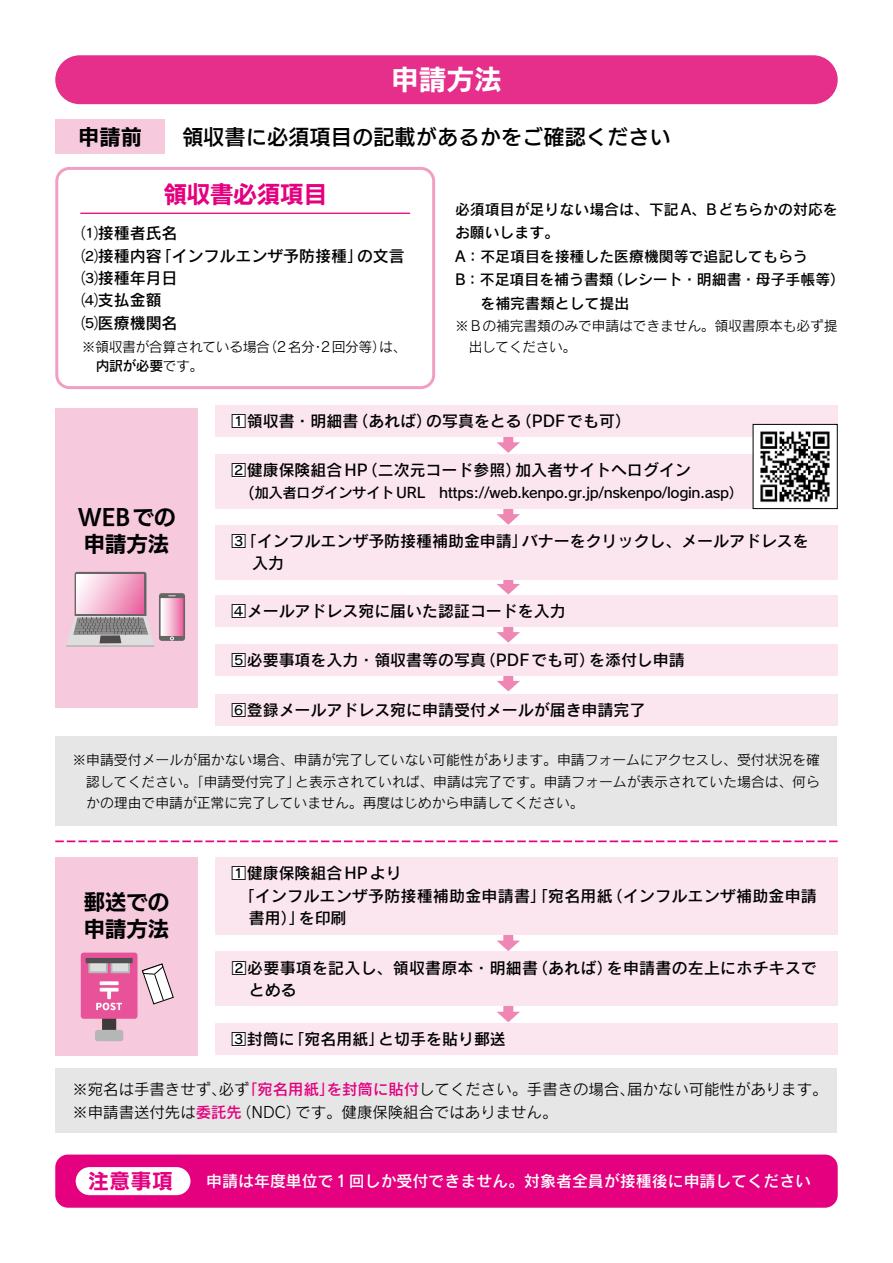
<style>
.page{position:relative;width:893px;height:1263px;background:#fff}
.page>*{position:absolute;margin:0;border:0;box-sizing:border-box;transform-origin:0 0}
.t1{font:27.6px "UD Kakugo Small Pr 6 N B";color:#fff}
.t2{font:23.4px "UD Kakugo Large Pr 6 N B";color:#e4007f}
.t3{font:21.3px "UD Kakugo Small Pr 6 N DB";color:#000}
.t4{font:21.3px/27.2px "UD Kakugo Large Pr 6 N B";color:#000}
.t5{font:21.3px "Rodin Pro N B";color:#e4007f}
.t6{font:21.3px "UD Kakugo Small Pr 6 N B";color:#000}
.t7{font:15.9px/22.4px "Rodin Pro N DB";color:#000}
.t8{font:15.9px "Rodin Pro N DB";color:#fff}
.t9{font:15.45px "Rodin Pro N M";color:#000}
.t10{font:15.45px "Rodin Pro N DB";color:#e4007f}
.t11{font:14.85px/23.4px "Rodin Pro N DB";color:#000}
.t12{font:14.4px "Rodin Pro N DB";letter-spacing:-.025em;color:#000}
.t13{font:13.8px/21.3px "Rodin Pro N M";color:#000}
.t14{font:13.8px "Rodin Pro N M";letter-spacing:-.03em;color:#000}
.t15{font:13.8px "Rodin Pro N M";letter-spacing:.03em;color:#000}
.t16{font:13.8px "Rodin Pro N DB";letter-spacing:-.03em;color:#000}
.s1{font-family:"Rodin Pro N M"}
.s2{font-size:15.9px}
.s3{font-family:"Rodin Pro N DB";color:#e4007f}
</style>
<div class="page">
<div style="left:55px;top:55px;width:783px;height:49px;background:#e62e8b;border-radius:24px"></div>
<div style="left:55px;top:167px;width:380px;height:222px;border:3px solid #f19ec2;border-radius:13px"></div>
<div style="left:55px;top:1154px;width:783px;height:54px;background:#e4007f;border-radius:13px"></div>
<svg style="left:497px;top:437px;width:23px;height:16px"></svg>
<svg style="left:497px;top:509px;width:23px;height:16px"></svg>
<svg style="left:497px;top:627px;width:23px;height:16px"></svg>
<svg style="left:497px;top:676px;width:23px;height:15px"></svg>
<svg style="left:497px;top:579px;width:23px;height:15px"></svg>
<div style="left:55px;top:119px;width:110px;height:34px;background:#f7c9dd"></div>
<hr style="left:80px;top:213px;width:330px;height:1px;background:#e4007f">
<div style="left:55px;top:408px;width:143px;height:299px;background:#f7c9dd"></div>
<svg style="left:66px;top:572px;width:88px;height:75px"></svg>
<svg style="left:159px;top:593px;width:26px;height:48px"></svg>
<svg style="left:161px;top:595px;width:22px;height:45px"></svg>
<div style="left:55px;top:737px;width:782px;height:89px;background:#e6e6e6"></div>
<div style="left:215px;top:405px;width:623px;height:32px;background:#fbe6ef"></div>
<div style="left:232px;top:415px;width:13px;height:13px;background:#fff"></div>
<svg style="left:497px;top:1006px;width:23px;height:16px"></svg>
<svg style="left:497px;top:934px;width:23px;height:17px"></svg>
<div style="left:55px;top:857px;width:143px;height:198px;background:#f7c9dd"></div>
<div style="left:102px;top:1016px;width:14px;height:19px;background:#3e3a39;border-radius:3px"></div>
<div style="left:81px;top:952px;width:56px;height:67px;background:#e85298;border-radius:3px"></div>
<svg style="left:88px;top:958px;width:20px;height:15px"></svg>
<div style="left:90px;top:960px;width:16px;height:11px;background:#dcdddd"></div>
<div style="left:110px;top:958px;width:20px;height:15px;background:#b5b6b6"></div>
<div style="left:112px;top:960px;width:16px;height:11px;background:#dcdddd"></div>
<div style="left:86px;top:958px;width:47px;height:5px;background:#514f4f"></div>
<div style="left:95px;top:1030px;width:28px;height:11px;background:#b5b6b6;border-radius:3px"></div>
<svg style="left:100px;top:981px;width:19px;height:4px"></svg>
<hr style="left:100px;top:988px;width:19px;height:3px;background:#fff">
<svg style="left:96px;top:990px;width:26px;height:20px"></svg>
<svg style="left:142px;top:964px;width:32px;height:40px"></svg>
<div style="left:55px;top:1069px;width:782px;height:64px;background:#e6e6e6"></div>
<svg style="left:55px;top:840px;width:783px;height:2px"></svg>
<div style="left:215px;top:455px;width:623px;height:54px;background:#fbe6ef"></div>
<div style="left:232px;top:464px;width:13px;height:13px;background:#fff"></div>
<div style="left:215px;top:525px;width:623px;height:54px;background:#fbe6ef"></div>
<div style="left:232px;top:534px;width:13px;height:14px;background:#fff"></div>
<div style="left:215px;top:595px;width:623px;height:32px;background:#fbe6ef"></div>
<div style="left:232px;top:604px;width:13px;height:14px;background:#fff"></div>
<div style="left:215px;top:644px;width:623px;height:32px;background:#fbe6ef"></div>
<div style="left:232px;top:653px;width:13px;height:13px;background:#fff"></div>
<div style="left:215px;top:693px;width:623px;height:32px;background:#fbe6ef"></div>
<div style="left:232px;top:703px;width:13px;height:13px;background:#fff"></div>
<div style="left:215px;top:857px;width:623px;height:77px;background:#fbe6ef"></div>
<div style="left:232px;top:867px;width:13px;height:13px;background:#fff"></div>
<div style="left:215px;top:952px;width:623px;height:54px;background:#fbe6ef"></div>
<div style="left:232px;top:961px;width:13px;height:13px;background:#fff"></div>
<div style="left:215px;top:1023px;width:623px;height:32px;background:#fbe6ef"></div>
<div style="left:232px;top:1033px;width:13px;height:13px;background:#fff"></div>
<img style="left:755px;top:426px;width:81px;height:81px">
<div style="left:753px;top:424px;width:85px;height:85px;border:1px solid #000"></div>
<div style="left:76px;top:1167px;width:114px;height:28px;background:#fff;border-radius:14px"></div>
<h3 class="t6" style="left:78px;top:125px;width:65px">申請前</h3>
<h1 class="t1" style="left:391px;top:65px;width:112px">申請方法</h1>
<h3 class="t3" style="left:182px;top:125px;width:490px">領収書に必須項目の記載があるかをご確認ください</h3>
<h2 class="t2" style="left:163px;top:181px;width:165px">領収書必須項目</h2>
<p class="t11" style="left:455px;top:197px;width:384px">必須項目が足りない場合は、下記A、Bどちらかの対応を</p>
<p class="t7" style="left:82px;top:222px;width:97px">⑴接種者氏名</p>
<p class="t7" style="left:82px;top:244px;width:97px">⑵接種内容<br>⑶接種年月日<br>⑷支払金額<br>⑸医療機関名</p>
<p class="t7" style="left:156px;top:244px;width:209px">「インフルエンザ予防接種」</p>
<p class="t7" style="left:357px;top:244px;width:49px">の文言</p>
<p class="t14" style="left:82px;top:338px;width:190px">※領収書が合算されている場合</p>
<p class="t16" style="left:96px;top:357px;width:109px">内訳が必要<span class="s1">です。</span></p>
<p class="t15" style="left:263px;top:338px;width:145px">（2名分 2回分等は）、</p>
<p class="t13" style="left:311px;top:336px;width:15px">・</p>
<p class="t11" style="left:455px;top:221px;width:106px">お願いします。</p>
<p class="t11" style="left:455px;top:244px;width:354px">A：不足項目を接種した医療機関等で追記してもらう</p>
<p class="t11" style="left:608px;top:267px;width:238px">（レシート・明細書・母子手帳等(</p>
<p class="t11" style="left:480px;top:267px;width:150px;text-indent:-26px">B：不足項目を補う書類を補完書類として提出</p>
<p class="t13" style="left:469px;top:315px;width:370px;text-indent:-14px">※Ｂの補完書類のみで申請はできません。領収書原本も必ず提出してください。</p>
<h3 class="t4" style="left:78px;top:504px;width:99px">WEBでの申請方法</h3>
<p class="t7" style="left:352px;top:409px;width:81px">（あれば）</p>
<p class="t7" style="left:516px;top:409px;width:117px">（PDFでも可(</p>
<p class="t7" style="left:231px;top:409px;width:129px">1領収書・明細書</p>
<p class="t7" style="left:426px;top:409px;width:97px">の写真をとる</p>
<p class="t7" style="left:515px;top:459px;width:177px">加入者サイトへログイン</p>
<p class="t7" style="left:362px;top:459px;width:161px">（二次元コード参照）</p>
<p class="t7" style="left:231px;top:459px;width:138px">2健康保険組合HP</p>
<p class="t12" style="left:215px;top:483px;width:530px"><span class="s2">　　（</span>加入者ログインサイトURL　https://web.kenpo.gr j p. /nskenpo/login.asp(</p>
<p class="t7" style="left:522px;top:529px;width:289px">バナーをクリックし、メールアドレスを</p>
<p class="t7" style="left:241px;top:529px;width:289px">「インフルエンザ予防接種補助金申請」</p>
<p class="t7" style="left:215px;top:529px;width:71px;text-indent:16px">3<br>　　入力</p>
<p class="t7" style="left:231px;top:599px;width:336px">4メールアドレス宛に届いた認証コードを入力</p>
<p class="t7" style="left:480px;top:648px;width:117px">（PDFでも可）</p>
<p class="t7" style="left:231px;top:648px;width:257px">5必要事項を入力・領収書等の写真</p>
<p class="t7" style="left:231px;top:698px;width:416px">6登録メールアドレス宛に申請受付メールが届き申請完了</p>
<p class="t7" style="left:589px;top:648px;width:97px">を添付し申請</p>
<p class="t13" style="left:72px;top:749px;width:749px;text-align:right">※申請受付メールが届かない場合、申請が完了していない可能性があります。申請フォームにアクセスし、受付状況を確と表示されていれば、申請は完了です。申請フォームが表示されていた場合は、何ら</p>
<p class="t13" style="left:86px;top:770px;width:499px">認してください。「申請受付完了」<br>かの理由で申請が正常に完了していません。再度はじめから申請してください。</p>
<h3 class="t4" style="left:84px;top:889px;width:87px">郵送での申請方法</h3>
<p class="t7" style="left:231px;top:861px;width:172px">1健康保険組合HPより</p>
<p class="t7" style="left:607px;top:884px;width:212px">（インフルエンザ補助金申請</p>
<p class="t7" style="left:249px;top:884px;width:365px;text-indent:-34px">　　「インフルエンザ予防接種補助金申請書｣｢宛名用紙書用）｣を印刷</p>
<p class="t7" style="left:607px;top:956px;width:212px">を申請書の左上にホチキスで</p>
<p class="t7" style="left:532px;top:956px;width:82px">（あれば）</p>
<p class="t7" style="left:249px;top:956px;width:291px;text-indent:-18px">2必要事項を記入し、領収書原本・明細書とめる</p>
<p class="t7" style="left:378px;top:1028px;width:129px">と切手を貼り郵送</p>
<p class="t7" style="left:231px;top:1028px;width:65px">3封筒に</p>
<p class="t7" style="left:289px;top:1028px;width:97px">「宛名用紙」</p>
<p class="t9" style="left:72px;top:1079px;width:156px">※宛名は手書きせず、</p>
<p class="t9" style="left:219px;top:1079px;width:32px">必ず</p>
<p class="t9" style="left:627px;top:1079px;width:202px">届かない可能性があります。</p>
<p class="t9" style="left:327px;top:1079px;width:310px"><span class="s3">を封筒に貼付</span>してください。手書きの場合、</p>
<p class="t10" style="left:242px;top:1079px;width:94px">「宛名用紙」</p>
<p class="t9" style="left:236px;top:1102px;width:66px">（NDC）</p>
<p class="t9" style="left:72px;top:1102px;width:171px">※申請書送付先は<span class="s3">委託先</span></p>
<p class="t9" style="left:295px;top:1102px;width:264px">です。健康保険組合ではありません。</p>
<h3 class="t5" style="left:88px;top:1167px;width:87px">注意事項</h3>
<p class="t8" style="left:206px;top:1171px;width:606px">申請は年度単位で 1回しか受付できません。対象者全員が接種後に申請してください</p>
</div>
